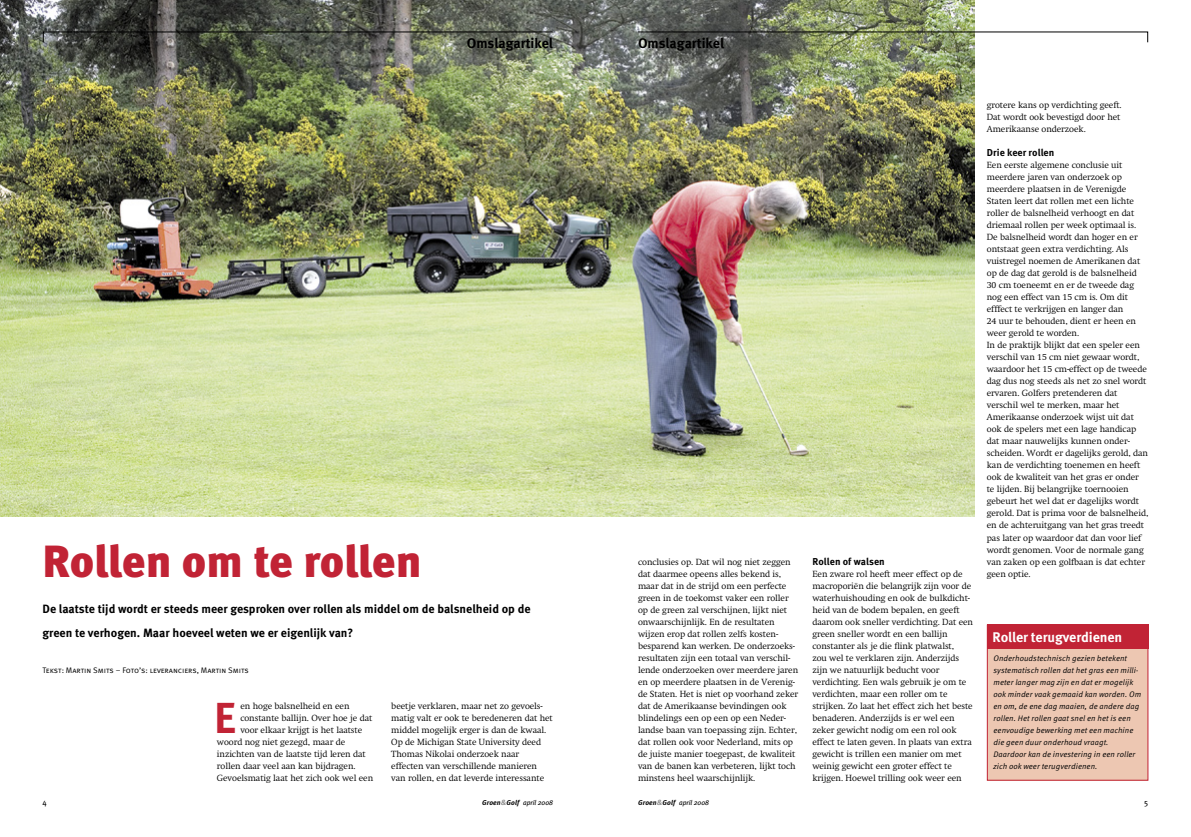
<style>
.page{position:relative;width:1191px;height:837px;background:#fff}
.page>*{position:absolute;margin:0;border:0;box-sizing:border-box;transform-origin:0 0}
.t1{font:900 45px "Meta OT";letter-spacing:-.005em;color:#c12335}
.t2{font:700 43.3px "Meta OT";color:#c12335}
.t3{font:700 14px "Meta OT";letter-spacing:-.005em;color:#000}
.t4{font:700 14px "Meta OT";letter-spacing:-.01em;color:#fff}
.t5{font:700 12px/24px "Meta OT";color:#000}
.t6{font:700 10px "Meta OT";letter-spacing:.005em;color:#000}
.t7{font:300 8.8px/12px "Swift";letter-spacing:-.005em;color:#000}
.t8{font:italic 8px/12px "Meta OT";letter-spacing:.005em;color:#000}
.t9{font:8px "Meta OT";letter-spacing:-.005em;color:#000}
.t10{font:italic 700 7px "Meta Plus";letter-spacing:.025em;color:#000}
.s1{font-size:8px;color:#939393}
.s2{font-weight:400}
</style>
<div class="page">
<img style="left:0;top:0;width:974px;height:516px">
<svg style="left:43px;top:31px;width:510px;height:12px;background:#50534a"></svg>
<svg style="left:638px;top:31px;width:510px;height:12px"></svg>
<div style="left:987px;top:624px;width:161px;height:155px;background:#edc7b2"></div>
<div style="left:986px;top:624px;width:162px;height:156px;border:1px solid #c12335"></div>
<div style="left:986px;top:624px;width:162px;height:24px;background:#c12335"></div>
<h3 class="t3" style="left:467px;top:34px;width:88px">Omslagartikel</h3>
<h3 class="t3" style="left:638px;top:34px;width:88px">Omslagartikel</h3>
<h1 class="t1" style="left:43px;top:532px;width:381px">Rollen om te rollen</h1>
<h3 class="t5" style="left:43px;top:596px;width:489px">De laatste tijd wordt er steeds meer gesproken over rollen als middel om de balsnelheid op de green te verhogen. Maar hoeveel weten we er eigenlijk van?</h3>
<p class="t9" style="left:43px;top:664px;width:208px">Tekst: Martin Smits – Foto’s: leveranciers, Martin Smits</p>
<h2 class="t2" style="left:214px;top:690px;width:23px">E</h2>
<p class="t7" style="left:240px;top:699px;width:111px">en hoge balsnelheid en een</p>
<p class="t7" style="left:240px;top:711px;width:133px">constante ballijn. Over hoe je dat</p>
<p class="t7" style="left:240px;top:723px;width:123px">voor elkaar krijgt is het laatste</p>
<p class="t7" style="left:217px;top:735px;width:130px">woord nog niet gezegd, maar de</p>
<p class="t7" style="left:217px;top:747px;width:150px">inzichten van de laatste tijd leren dat</p>
<p class="t7" style="left:217px;top:759px;width:140px">rollen daar veel aan kan bijdragen.</p>
<p class="t7" style="left:217px;top:771px;width:158px">Gevoelsmatig laat het zich ook wel een</p>
<p class="t7" style="left:391px;top:699px;width:163px">beetje verklaren, maar net zo gevoels&shy;matig valt er ook te beredeneren dat het middel mogelijk erger is dan de kwaal.<br>Op de Michigan State University deed Thomas Nikolai onderzoek naar effecten van verschillende manieren van rollen, en dat leverde interessante</p>
<p class="t7" style="left:638px;top:555px;width:162px">conclusies op. Dat wil nog niet zeggen dat daarmee opeens alles bekend is, maar dat in de strijd om een perfecte green in de toekomst vaker een roller op de green zal verschijnen, lijkt niet onwaarschijnlijk. En de resultaten wijzen erop dat rollen zelfs kosten&shy;besparend kan werken. De onderzoeks&shy;resultaten zijn een totaal van verschil&shy;lende onderzoeken over meerdere jaren en op meerdere plaatsen in de Verenig&shy;de Staten. Het is niet op voorhand zeker dat de Amerikaanse bevindingen ook blindelings een op een op een Neder&shy;landse baan van toepassing zijn. Echter, dat rollen ook voor Nederland, mits op de juiste manier toegepast, de kwaliteit van de banen kan verbeteren, lijkt toch minstens heel waarschijnlijk.</p>
<p class="t6" style="left:812px;top:554px;width:74px">Rollen of walsen</p>
<p class="t7" style="left:812px;top:567px;width:162px">Een zware rol heeft meer effect op de macroporiën die belangrijk zijn voor de waterhuishouding en ook de bulkdicht&shy;heid van de bodem bepalen, en geeft daarom ook sneller verdichting. Dat een green sneller wordt en een ballijn constanter als je die flink platwalst,<br>zou wel te verklaren zijn. Anderzijds zijn we natuurlijk beducht voor verdichting. Een wals gebruik je om te verdichten, maar een roller om te strijken. Zo laat het effect zich het beste benaderen. Anderzijds is er wel een zeker gewicht nodig om een rol ook effect te laten geven. In plaats van extra gewicht is trillen een manier om met weinig gewicht een groter effect te krijgen. Hoewel trilling ook weer een</p>
<p class="t10" style="left:482px;top:798px;width:72px">Groen<span class="s1">&amp;</span>Golf <span class="s2">april 2008</span></p>
<p class="t10" style="left:638px;top:798px;width:72px">Groen<span class="s1">&amp;</span>Golf <span class="s2">april 2008</span></p>
<p class="t7" style="left:986px;top:99px;width:136px">grotere kans op verdichting geeft.<br>Dat wordt ook bevestigd door het<br>Amerikaanse onderzoek.</p>
<p class="t6" style="left:986px;top:146px;width:69px">Drie keer rollen</p>
<p class="t7" style="left:986px;top:159px;width:163px">Een eerste algemene conclusie uit meerdere jaren van onderzoek op meerdere plaatsen in de Verenigde Staten leert dat rollen met een lichte roller de balsnelheid verhoogt en dat driemaal rollen per week optimaal is.<br>De balsnelheid wordt dan hoger en er ontstaat geen extra verdichting. Als vuistregel noemen de Amerikanen dat op de dag dat gerold is de balsnelheid 30 cm toeneemt en er de tweede dag nog een effect van 15 cm is. Om dit efffect te verkrijgen en langer dan<br>24 uur te behouden, dient er heen en weer gerold te worden.<br>In de praktijk blijkt dat een speler een verschil van 15 cm niet gewaar wordt, waardoor het 15 cm-effect op de tweede dag dus nog steeds als net zo snel wordt ervaren. Golfers pretenderen dat verschil wel te merken, maar het Amerikaanse onderzoek wijst uit dat ook de spelers met een lage handicap dat maar nauwelijks kunnen onder&shy;scheiden. Wordt er dagelijks gerold, dan kan de verdichting toenemen en heeft ook de kwaliteit van het gras er onder te lijden. Bij belangrijke toernooien gebeurt het wel dat er dagelijks wordt gerold. Dat is prima voor de balsnelheid, en de achteruitgang van het gras treedt pas later op waardoor dat dan voor lief wordt genomen. Voor de normale gang van zaken op een golfbaan is dat echter geen optie.</p>
<h3 class="t4" style="left:992px;top:628px;width:131px">Roller terugverdienen</h3>
<p class="t8" style="left:993px;top:651px;width:149px">Onderhoudstechnisch gezien betekent systematisch rollen dat het gras een milli&shy;meter langer mag zijn en dat er mogelijk ook minder vaak gemaaid kan worden. Om en om, de ene dag maaien, de andere dag rollen. Het rollen gaat snel en het is een eenvoudige bewerking met een machine die geen duur onderhoud vraagt.<br>Daardoor kan de investering in een roller zich ook weer terugverdienen.</p>
</div>
